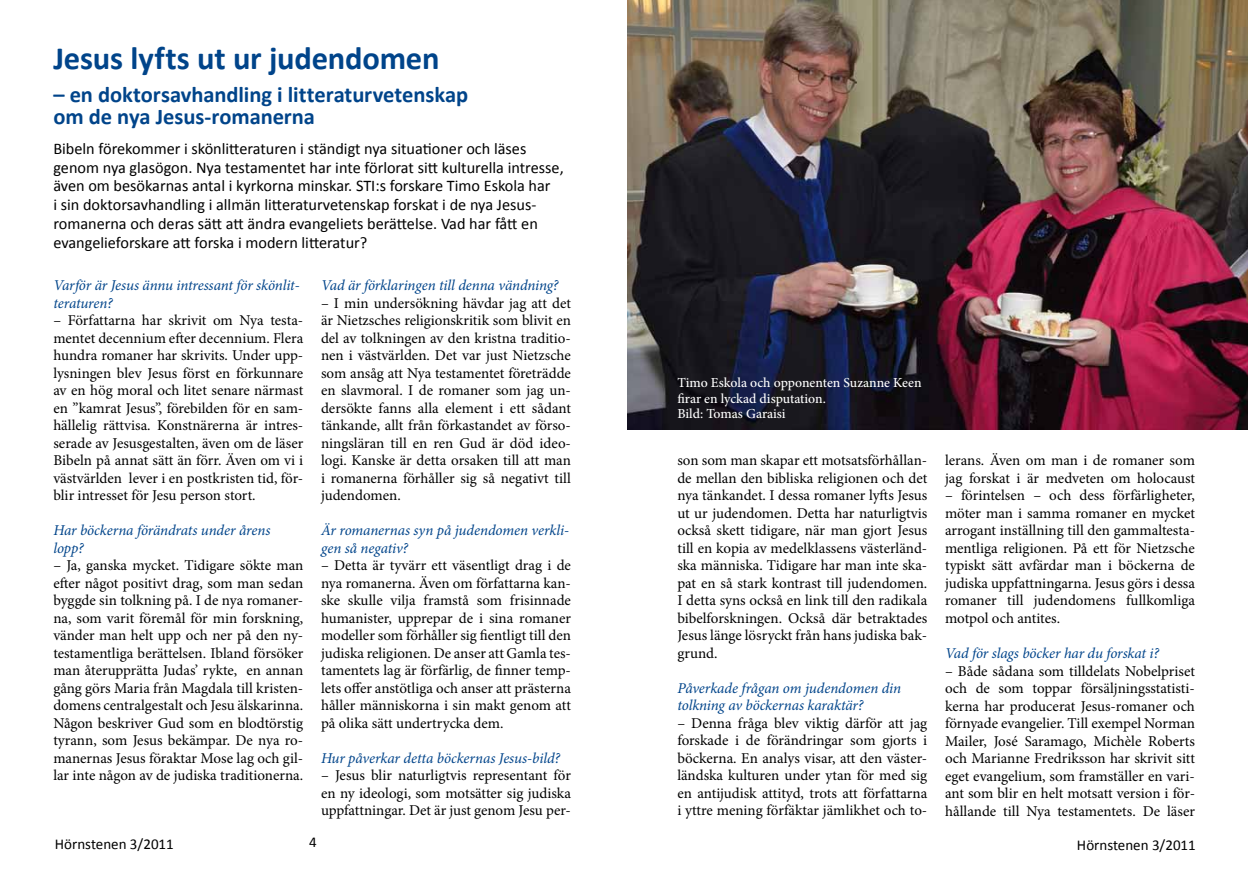
<style>
.page{position:relative;width:1248px;height:886px;background:#fff}
.page>*{position:absolute;margin:0;border:0;box-sizing:border-box;transform-origin:0 0}
.t1{font:700 32.5px "Calibri";letter-spacing:-.005em;color:#00448a}
.t2{font:700 22.5px/22.5px "Calibri";letter-spacing:-.005em;color:#00448a}
.t3{font:16.25px/18.8px "Calibri";color:#000}
.t4{font:15px/17.5px "Minion Pro";letter-spacing:-.005em;color:#000;text-align:justify}
.t5{font:italic 15px/17.5px "Minion Pro";letter-spacing:-.01em;color:#00448a}
.t6{font:15px "Calibri";color:#000}
.t7{font:500 13.75px/15.8px "Minion Pro";letter-spacing:-.005em;color:#fff}
</style>
<div class="page">
<img style="left:627px;top:0;width:620px;height:429px">
<h1 class="t1" style="left:53px;top:37px;width:387px">Jesus lyfts ut ur judendomen</h1>
<h2 class="t2" style="left:53px;top:83px;width:416px">– en doktorsavhandling i litteraturvetenskap om de nya Jesus-romanerna</h2>
<p class="t3" style="left:53px;top:139px;width:512px">Bibeln förekommer i skönlitteraturen i ständigt nya situationer och läses genom nya glasögon. Nya testamentet har inte förlorat sitt kulturella intresse, även om besökarnas antal i kyrkorna minskar. STI:s forskare Timo Eskola har<br>i sin doktorsavhandling i allmän litteraturvetenskap forskat i de nya Jesus&shy;romanerna och deras sätt att ändra evangeliets berättelse. Vad har fått en evangelieforskare att forska i modern litteratur?</p>
<p class="t5" style="left:53px;top:276px;width:248px">Varför är Jesus ännu intressant för skönlit&shy;teraturen?</p>
<p class="t4" style="left:53px;top:312px;width:251px">– Författarna har skrivit om Nya testa&shy;mentet decennium efter decennium. Flera hundra romaner har skrivits. Under upp&shy;lysningen blev Jesus först en förkunnare av en hög moral och litet senare närmast en ”kamrat Jesus”, förebilden för en sam&shy;hällelig rättvisa. Konstnärerna är intres&shy;serade av Jesusgestalten, även om de läser Bibeln på annat sätt än förr. Även om vi i västvärlden lever i en postkristen tid, för&shy;blir intresset för Jesu person stort.</p>
<p class="t5" style="left:53px;top:521px;width:218px">Har böckerna förändrats under årens lopp?</p>
<p class="t4" style="left:53px;top:557px;width:251px">– Ja, ganska mycket. Tidigare sökte man efter något positivt drag, som man sedan byggde sin tolkning på. I de nya romaner&shy;na, som varit föremål för min forskning, vänder man helt upp och ner på den ny&shy;testamentliga berättelsen. Ibland försöker man återupprätta Judas’ rykte, en annan gång görs Maria från Magdala till kristen&shy;domens centralgestalt och Jesu älskarinna.<br>Någon beskriver Gud som en blodtörstig tyrann, som Jesus bekämpar. De nya ro&shy;manernas Jesus föraktar Mose lag och gil&shy;lar inte någon av de judiska traditionerna.</p>
<p class="t5" style="left:321px;top:277px;width:239px">Vad är förklaringen till denna vändning?</p>
<p class="t4" style="left:321px;top:294px;width:251px">– I min undersökning hävdar jag att det är Nietzsches religionskritik som blivit en del av tolkningen av den kristna traditio&shy;nen i västvärlden. Det var just Nietzsche som ansåg att Nya testamentet företrädde en slavmoral. I de romaner som jag un&shy;dersökte fanns alla element i ett sådant tänkande, allt från förkastandet av förso&shy;ningsläran till en ren Gud är död ideo&shy;logi. Kanske är detta orsaken till att man i romanerna förhåller sig så negativt till judendomen.</p>
<p class="t5" style="left:321px;top:522px;width:250px">Är romanernas syn på judendomen verkli&shy;gen så negativ?</p>
<p class="t4" style="left:321px;top:557px;width:251px">– Detta är tyvärr ett väsentligt drag i de nya romanerna. Även om författarna kan&shy;ske skulle vilja framstå som frisinnade humanister, upprepar de i sina romaner modeller som förhåller sig fientligt till den judiska religionen. De anser att Gamla tes&shy;tamentets lag är förfärlig, de finner temp&shy;lets offer anstötliga och anser att prästerna håller människorna i sin makt genom att på olika sätt undertrycka dem.</p>
<p class="t5" style="left:321px;top:749px;width:240px">Hur påverkar detta böckernas Jesus-bild?</p>
<p class="t4" style="left:321px;top:767px;width:251px">– Jesus blir naturligtvis representant för en ny ideologi, som motsätter sig judiska uppfattningar. Det är just genom Jesu per-</p>
<p class="t7" style="left:677px;top:375px;width:246px">Timo Eskola och opponenten Suzanne Keen firar en lyckad disputation.<br>Bild: Tomas Garaisi</p>
<p class="t4" style="left:677px;top:452px;width:251px">son som man skapar ett motsatsförhållan&shy;de mellan den bibliska religionen och det nya tänkandet. I dessa romaner lyfts Jesus ut ur judendomen. Detta har naturligtvis också skett tidigare, när man gjort Jesus till en kopia av medelklassens västerländ&shy;ska människa. Tidigare har man inte ska&shy;pat en så stark kontrast till judendomen.<br>I detta syns också en link till den radikala bibelforskningen. Också där betraktades Jesus länge lösryckt från hans judiska bak&shy;grund.</p>
<p class="t5" style="left:677px;top:679px;width:225px">Påverkade frågan om judendomen din tolkning av böckernas karaktär?</p>
<p class="t4" style="left:677px;top:714px;width:251px">– Denna fråga blev viktig därför att jag forskade i de förändringar som gjorts i böckerna. En analys visar, att den väster&shy;ländska kulturen under ytan för med sig en antijudisk attityd, trots att författarna i yttre mening förfäktar jämlikhet och to-</p>
<p class="t4" style="left:944px;top:452px;width:251px">lerans. Även om man i de romaner som jag forskat i är medveten om holocaust</p>
<p class="t4" style="left:944px;top:487px;width:251px">– förintelsen – och dess förfärligheter, möter man i samma romaner en mycket arrogant inställning till den gammaltesta&shy;mentliga religionen. På ett för Nietzsche typiskt sätt avfärdar man i böckerna de judiska uppfattningarna. Jesus görs i dessa romaner till judendomens fullkomliga motpol och antites.</p>
<p class="t5" style="left:944px;top:644px;width:215px">Vad för slags böcker har du forskat i?</p>
<p class="t4" style="left:944px;top:662px;width:251px">– Både sådana som tilldelats Nobelpriset och de som toppar försäljningsstatisti&shy;kerna har producerat Jesus-romaner och förnyade evangelier. Till exempel Norman Mailer, José Saramago, Michèle Roberts och Marianne Fredriksson har skrivit sitt eget evangelium, som framställer en vari&shy;ant som blir en helt motsatt version i för&shy;hållande till Nya testamentets. De läser</p>
<p class="t6" style="left:55px;top:834px;width:120px">Hörnstenen 3/2011</p>
<p class="t6" style="left:309px;top:833px;width:9px">4</p>
<p class="t6" style="left:1076px;top:835px;width:120px">Hörnstenen 3/2011</p>
</div>
